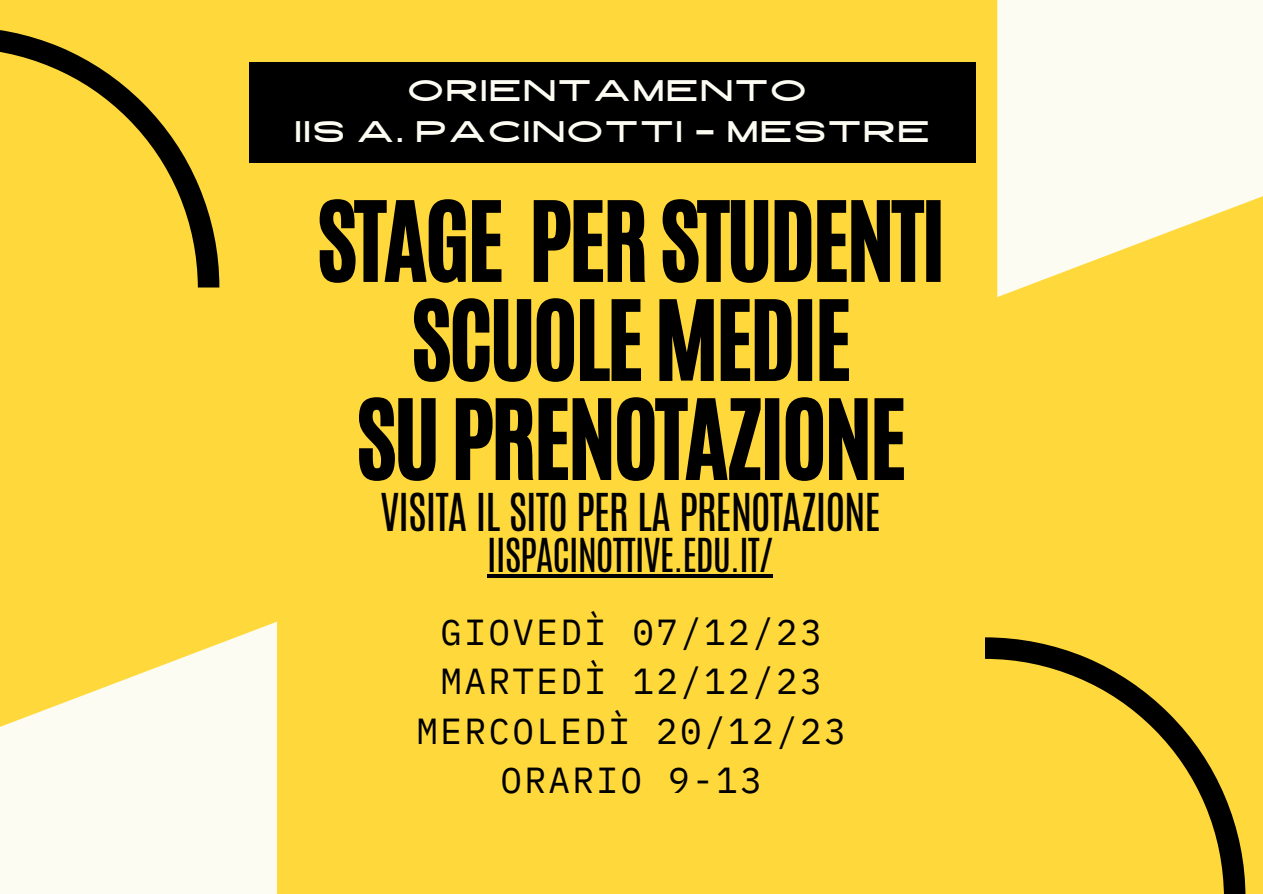
<style>
.page{position:relative;width:1263px;height:894px;background:#fff}
.page>*{position:absolute;margin:0;border:0;box-sizing:border-box;transform-origin:0 0}
.t1{font:92.55px/99px "CA Generated";letter-spacing:-.03em;color:#000;text-align:center}
.t2{font:43.5px "Antonio";letter-spacing:-.03em;color:#000}
.t3{font:39px "Antonio";letter-spacing:-.03em;color:#000}
.t4{font:36px "IBM Plex Mono";letter-spacing:.065em;color:#000}
.t5{font:29.85px "High Cruiser";letter-spacing:.055em;color:#fdfcf3}
</style>
<div class="page">
<div style="left:0;top:0;width:1263px;height:893px;background:#ffd93b"></div>
<svg style="left:0;top:621px;width:277px;height:272px;fill:#fdfcf3"></svg>
<svg style="left:997px;top:0;width:266px;height:297px;fill:#fdfcf3"></svg>
<div style="left:249px;top:62px;width:726px;height:100px;background:#000"></div>
<svg style="left:0;top:30px;width:219px;height:257px"></svg>
<svg style="left:985px;top:637px;width:260px;height:256px"></svg>
<hr style="left:487px;top:574px;width:286px;height:3px;background:#000">
<p class="t5" style="left:408px;top:74px;width:401px">ORIENTAMENTO</p>
<p class="t5" style="left:295px;top:116px;width:637px">IIS A. PACINOTTI - MESTRE</p>
<p class="t1" style="left:316px;top:192px;width:631px">STAGE PERSTUDENTI<br>SCUOLEMEDIE</p>
<p class="t1" style="left:356px;top:390px;width:552px">SUPRENOTAZIONE</p>
<p class="t2" style="left:380px;top:480px;width:502px">VISITA IL SITO PER LA PRENOTAZIONE</p>
<p class="t3" style="left:487px;top:527px;width:288px">IISPACINOTTIVE.EDU.IT/</p>
<p class="t4" style="left:440px;top:607px;width:383px">GIOVEDÌ 07/12/23</p>
<p class="t4" style="left:440px;top:657px;width:383px">MARTEDÌ 12/12/23</p>
<p class="t4" style="left:416px;top:706px;width:431px">MERCOLEDÌ 20/12/23</p>
<p class="t4" style="left:500px;top:756px;width:263px">ORARIO 9-13</p>
</div>
